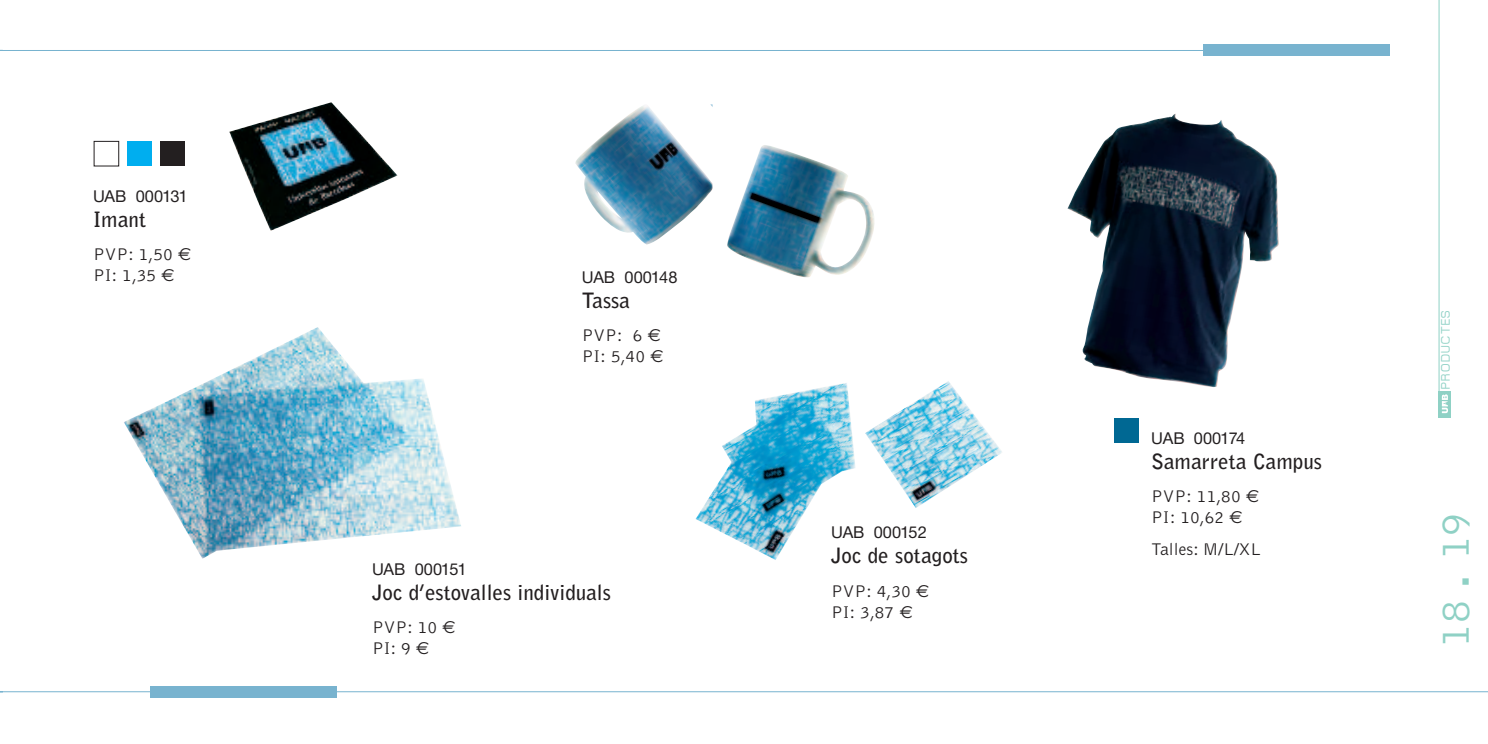
<style>
.page{position:relative;width:1488px;height:744px;background:#fff}
.page>*{position:absolute;margin:0;border:0;box-sizing:border-box;transform-origin:0 0}
.t1{font:300 42px "Bell Gothic";color:#8fd1c5}
.t2{font:700 21px "Bell Gothic";color:#231f20}
.t3{font:300 17.5px/21px "Bell Gothic";color:#231f20}
.t4{font:17.5px "Helvetica Neue H55";letter-spacing:-.02em;color:#231f20}
.t5{font:17.5px "Helvetica Neue H55";color:#231f20}
.t6{font:12.25px "Minima S Si";letter-spacing:.125em;color:#8fd1c5}
.s1{font-family:"Euro Sans";font-weight:400}
.s2{font-family:"Helvetica Neue H75";font-weight:400}
</style>
<div class="page">
<hr style="left:1438px;top:0;width:1px;height:417px;background:#8fd1c5">
<div style="left:1438px;top:391px;width:12px;height:26px;background:#8fd1c5"></div>
<svg style="left:1441px;top:394px;width:7px;height:19px"></svg>
<hr style="left:0;top:50px;width:1388px;height:1px;background:#78b3cf">
<hr style="left:0;top:691px;width:1488px;height:1px;background:#78b3cf">
<div style="left:1202px;top:44px;width:187px;height:12px;background:#78b3cf"></div>
<div style="left:150px;top:686px;width:187px;height:12px;background:#78b3cf"></div>
<img style="left:229px;top:102px;width:168px;height:129px">
<img style="left:575px;top:104px;width:137px;height:141px">
<img style="left:727px;top:145px;width:148px;height:133px">
<img style="left:124px;top:327px;width:337px;height:232px">
<img style="left:695px;top:381px;width:307px;height:179px">
<img style="left:1067px;top:113px;width:212px;height:274px">
<div style="left:582px;top:271px;width:133px;height:167px;background:#fff"></div>
<div style="left:127px;top:141px;width:25px;height:25px;background:#00aeef"></div>
<div style="left:160px;top:141px;width:25px;height:25px;background:#231f20"></div>
<div style="left:94px;top:141px;width:25px;height:25px;border:1px solid #231f20"></div>
<div style="left:1114px;top:418px;width:25px;height:25px;background:#006893"></div>
<p class="t4" style="left:93px;top:190px;width:96px">UAB 000131</p>
<p class="t2" style="left:93px;top:211px;width:54px">Imant</p>
<p class="t3" style="left:93px;top:245px;width:100px">PVP: 1,50 <span class="s1">€<br></span>PI: 1,35 <span class="s1">€</span></p>
<p class="t5" style="left:582px;top:271px;width:97px">UAB 000148</p>
<p class="t2" style="left:582px;top:292px;width:50px">Tassa</p>
<p class="t3" style="left:582px;top:326px;width:83px">PVP: 6 <span class="s1">€<br></span>PI: 5,40 <span class="s1">€</span></p>
<p class="t4" style="left:372px;top:563px;width:96px">UAB 000151</p>
<p class="t2" style="left:372px;top:584px;width:240px">Joc d’estovalles individuals</p>
<p class="t3" style="left:372px;top:618px;width:85px">PVP: 10 <span class="s1">€<br></span>PI: 9 <span class="s1">€</span></p>
<p class="t5" style="left:831px;top:527px;width:97px">UAB 000152</p>
<p class="t2" style="left:831px;top:547px;width:138px">Joc de sotagots</p>
<p class="t3" style="left:831px;top:581px;width:100px">PVP: 4,30 <span class="s1">€<br></span>PI: 3,87 <span class="s1">€</span></p>
<p class="t4" style="left:1151px;top:432px;width:95px">UAB 000174</p>
<p class="t2" style="left:1151px;top:453px;width:172px">Samarreta Campus</p>
<p class="t3" style="left:1151px;top:487px;width:109px">PVP: 11,80 <span class="s1">€<br></span>PI: 10,62 <span class="s1">€</span></p>
<p class="t3" style="left:1151px;top:539px;width:112px">Talles: M/L/XL</p>
<p class="t6" style="left:1440px;top:389px;width:80px;rotate:-90deg">PRODUCTES</p>
<h1 class="t1" style="left:1439px;top:647px;width:136px;rotate:-90deg">18 <span class="s2">.</span> 19</h1>
</div>
